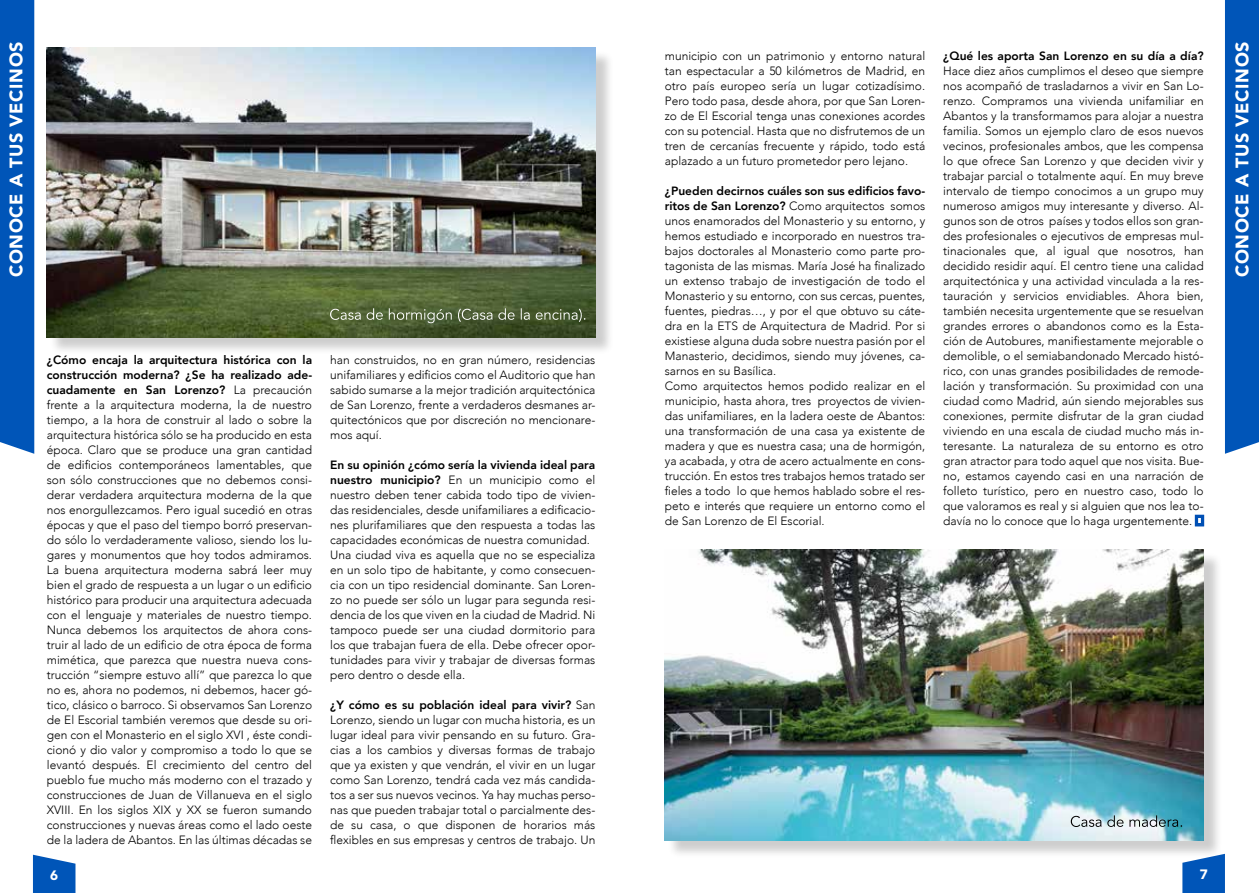
<style>
.page{position:relative;width:1259px;height:893px;background:#fff}
.page>*{position:absolute;margin:0;border:0;box-sizing:border-box;transform-origin:0 0}
.t1{font:900 18px "Avenir LT Std";letter-spacing:.04em;color:#fff}
.t2{font:900 13.5px "Avenir LT Std";color:#fff}
.t3{font:300 12px/15px "Avenir";color:#000;text-align:justify}
.t4{font:800 12px "Avenir";color:#000}
.s1{font-weight:800}
</style>
<div class="page">
<svg style="left:1182px;top:854px;width:43px;height:39px"></svg>
<svg style="left:33px;top:855px;width:42px;height:38px;background:#1b67bf"></svg>
<div style="left:1225px;top:0;width:34px;height:454px;background:#0055b8"></div>
<div style="left:0;top:0;width:34px;height:454px;background:#0055b8"></div>
<div style="left:49px;top:50px;width:565px;height:306px;background:#000;opacity:.2"></div>
<img style="left:47px;top:48px;width:548px;height:289px">
<div style="left:667px;top:552px;width:555px;height:307px;background:#000;opacity:.2"></div>
<img style="left:665px;top:550px;width:538px;height:290px">
<svg style="left:330px;top:308px;width:255px;height:15px;background:#667550"></svg>
<svg style="left:1070px;top:815px;width:112px;height:12px"></svg>
<svg style="left:1194px;top:514px;width:11px;height:13px"></svg>
<h1 class="t1" style="left:5px;top:277px;width:238px;rotate:-90deg">CONOCE A TUS VECINOS</h1>
<h1 class="t1" style="left:1231px;top:277px;width:238px;rotate:-90deg">CONOCE A TUS VECINOS</h1>
<p class="t4" style="left:943px;top:46px;width:262px">¿Qué les aporta San Lorenzo en su día a día?</p>
<p class="t3" style="left:943px;top:63px;width:262px">Hace diez años cumplimos el deseo que siempre nos acompañó de trasladarnos a vivir en San Lo&shy;renzo. Compramos una vivienda unifamiliar en Abantos y la transformamos para alojar a nuestra familia. Somos un ejemplo claro de esos nuevos vecinos, profesionales ambos, que les compensa lo que ofrece San Lorenzo y que deciden vivir y trabajar parcial o totalmente aquí. En muy breve intervalo de tiempo conocimos a un grupo muy numeroso amigos muy interesante y diverso. Al&shy;gunos son de otros países y todos ellos son gran&shy;des profesionales o ejecutivos de empresas mul&shy;tinacionales que, al igual que nosotros, han decidido residir aquí. El centro tiene una calidad arquitectónica y una actividad vinculada a la res&shy;tauración y servicios envidiables. Ahora bien, también necesita urgentemente que se resuelvan grandes errores o abandonos como es la Esta&shy;ción de Autobures, manifiestamente mejorable o demolible, o el semiabandonado Mercado histó&shy;rico, con unas grandes posibilidades de remode&shy;lación y transformación. Su proximidad con una ciudad como Madrid, aún siendo mejorables sus conexiones, permite disfrutar de la gran ciudad viviendo en una escala de ciudad mucho más in&shy;teresante. La naturaleza de su entorno es otro gran atractor para todo aquel que nos visita. Bue&shy;no, estamos cayendo casi en una narración de folleto turístico, pero en nuestro caso, todo lo que valoramos es real y si alguien que nos lea to&shy;davía no lo conoce que lo haga urgentemente.</p>
<p class="t3" style="left:665px;top:48px;width:262px">municipio con un patrimonio y entorno natural tan espectacular a 50 kilómetros de Madrid, en otro país europeo sería un lugar cotizadísimo.<br>Pero todo pasa, desde ahora, por que San Loren&shy;zo de El Escorial tenga unas conexiones acordes con su potencial. Hasta que no disfrutemos de un tren de cercanías frecuente y rápido, todo está aplazado a un futuro prometedor pero lejano.</p>
<p class="t3" style="left:665px;top:183px;width:262px;text-align:left"><span class="s1">¿Pueden decirnos cuáles son sus edificios favo&shy;ritos de San Lorenzo?</span> Como arquitectos somos unos enamorados del Monasterio y su entorno, y hemos estudiado e incorporado en nuestros tra&shy;bajos doctorales al Monasterio como parte pro&shy;tagonista de las mismas. María José ha finalizado un extenso trabajo de investigación de todo el Monasterio y su entorno, con sus cercas, puentes, fuentes, piedras…, y por el que obtuvo su cáte&shy;dra en la ETS de Arquitectura de Madrid. Por si existiese alguna duda sobre nuestra pasión por el Manasterio, decidimos, siendo muy jóvenes, ca&shy;sarnos en su Basílica.<br>Como arquitectos hemos podido realizar en el municipio, hasta ahora, tres proyectos de vivien&shy;das unifamiliares, en la ladera oeste de Abantos: una transformación de una casa ya existente de madera y que es nuestra casa; una de hormigón, ya acabada, y otra de acero actualmente en cons&shy;trucción. En estos tres trabajos hemos tratado ser fieles a todo lo que hemos hablado sobre el res&shy;peto e interés que requiere un entorno como el de San Lorenzo de El Escorial.</p>
<p class="t3" style="left:47px;top:352px;width:267px"><span class="s1">¿Cómo encaja la arquitectura histórica con la construcción moderna? ¿Se ha realizado ade&shy;cuadamente en San Lorenzo?</span> La precaución frente a la arquitectura moderna, la de nuestro tiempo, a la hora de construir al lado o sobre la arquitectura histórica sólo se ha producido en esta época. Claro que se produce una gran cantidad de edificios contemporáneos lamentables, que son sólo construcciones que no debemos consi&shy;derar verdadera arquitectura moderna de la que nos enorgullezcamos. Pero igual sucedió en otras épocas y que el paso del tiempo borró preservan&shy;do sólo lo verdaderamente valioso, siendo los lu&shy;gares y monumentos que hoy todos admiramos.<br>La buena arquitectura moderna sabrá leer muy bien el grado de respuesta a un lugar o un edificio histórico para producir una arquitectura adecuada con el lenguaje y materiales de nuestro tiempo.<br>Nunca debemos los arquitectos de ahora cons&shy;truir al lado de un edificio de otra época de forma mimética, que parezca que nuestra nueva cons&shy;trucción “siempre estuvo allí” que parezca lo que no es, ahora no podemos, ni debemos, hacer gó&shy;tico, clásico o barroco. Si observamos San Lorenzo de El Escorial también veremos que desde su ori&shy;gen con el Monasterio en el siglo XVI , éste condi&shy;cionó y dio valor y compromiso a todo lo que se levantó después. El crecimiento del centro del pueblo fue mucho más moderno con el trazado y construcciones de Juan de Villanueva en el siglo XVIII. En los siglos XIX y XX se fueron sumando construcciones y nuevas áreas como el lado oeste de la ladera de Abantos. En las últimas décadas se</p>
<p class="t3" style="left:330px;top:352px;width:267px">han construidos, no en gran número, residencias unifamiliares y edificios como el Auditorio que han sabido sumarse a la mejor tradición arquitectónica de San Lorenzo, frente a verdaderos desmanes ar&shy;quitectónicos que por discreción no mencionare&shy;mos aquí.</p>
<p class="t3" style="left:330px;top:457px;width:267px;text-align:left"><span class="s1">En su opinión ¿cómo sería la vivienda ideal para nuestro municipio?</span> En un municipio como el nuestro deben tener cabida todo tipo de vivien&shy;das residenciales, desde unifamiliares a edificacio&shy;nes plurifamiliares que den respuesta a todas las capacidades económicas de nuestra comunidad.<br>Una ciudad viva es aquella que no se especializa en un solo tipo de habitante, y como consecuen&shy;cia con un tipo residencial dominante. San Loren&shy;zo no puede ser sólo un lugar para segunda resi&shy;dencia de los que viven en la ciudad de Madrid. Ni tampoco puede ser una ciudad dormitorio para los que trabajan fuera de ella. Debe ofrecer opor&shy;tunidades para vivir y trabajar de diversas formas pero dentro o desde ella.</p>
<p class="t3" style="left:330px;top:697px;width:267px"><span class="s1">¿Y cómo es su población ideal para vivir?</span> San Lorenzo, siendo un lugar con mucha historia, es un lugar ideal para vivir pensando en su futuro. Gra&shy;cias a los cambios y diversas formas de trabajo que ya existen y que vendrán, el vivir en un lugar como San Lorenzo, tendrá cada vez más candida&shy;tos a ser sus nuevos vecinos. Ya hay muchas perso&shy;nas que pueden trabajar total o parcialmente des&shy;de su casa, o que disponen de horarios más flexibles en sus empresas y centros de trabajo. Un</p>
<p class="t2" style="left:50px;top:867px;width:9px">6</p>
<p class="t2" style="left:1199px;top:866px;width:9px">7</p>
</div>
